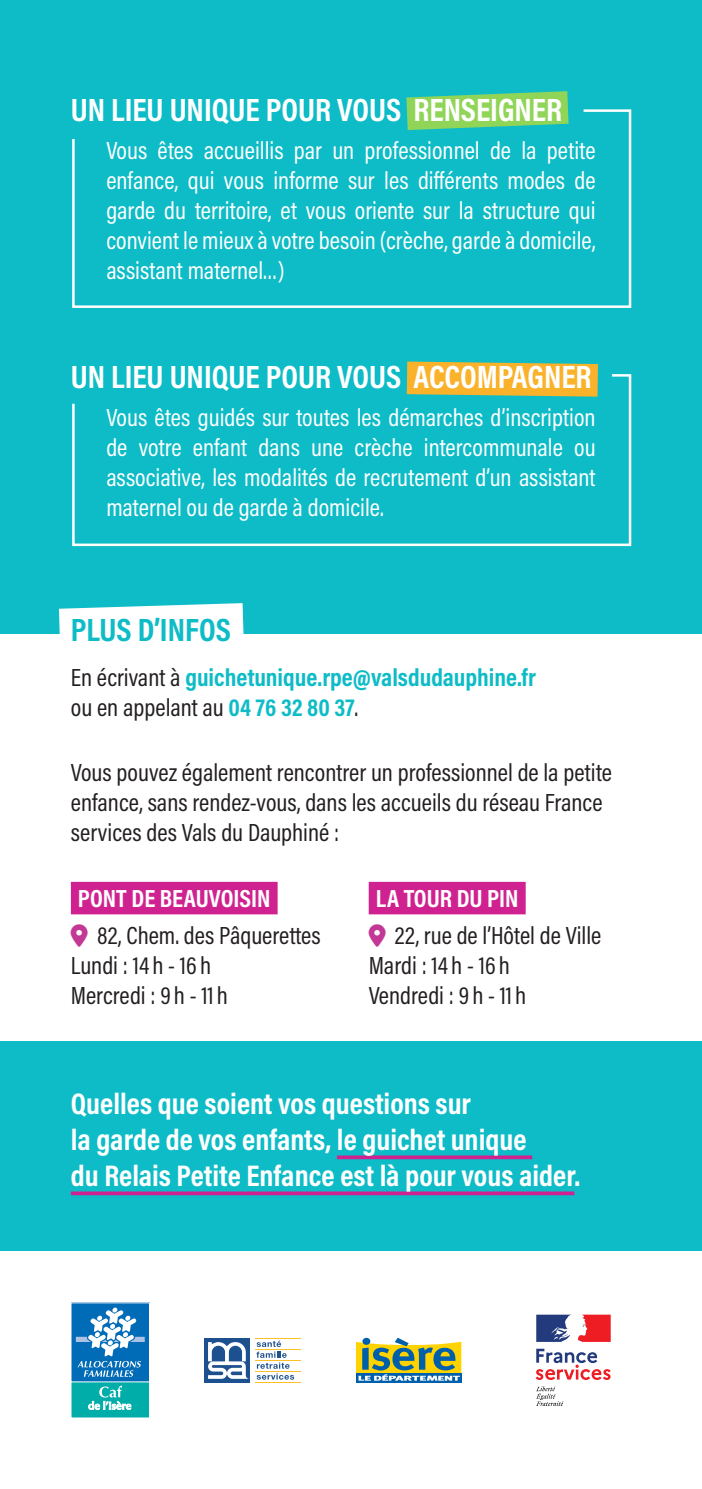
<style>
.page{position:relative;width:702px;height:1489px;background:#fff}
.page>*{position:absolute;margin:0;border:0;box-sizing:border-box;transform-origin:0 0}
.t1{font:700 32.5px "Acumin Pro Cond";color:#fff}
.t2{font:700 32.5px "Acumin Pro Cond";color:#0dbcc6}
.t3{font:700 30px/36px "Acumin Pro Cond";color:#fff}
.t4{font:25px/30px "Acumin Pro Cond";color:#fff;text-align:justify}
.t5{font:25px/30px "Acumin Pro Cond";color:#231f20}
.t6{font:700 25px/30px "Acumin Pro Cond";color:#0dbcc6}
.t7{font:700 25px "Acumin Pro Cond";color:#fff}
.s1{font-weight:400;color:#231f20}
</style>
<div class="page">
<div style="left:0;top:0;width:702px;height:1250px;background:#0dbcc6"></div>
<div style="left:0;top:634px;width:702px;height:407px;background:#fff"></div>
<svg style="left:356px;top:1380px;width:105px;height:2px"></svg>
<svg style="left:356px;top:1337px;width:105px;height:43px"></svg>
<div style="left:71px;top:1343px;width:78px;height:74px;background:#00ada8"></div>
<div style="left:71px;top:1302px;width:78px;height:79px;background:#006bb6"></div>
<svg style="left:76px;top:1307px;width:69px;height:69px"></svg>
<svg style="left:88px;top:1385px;width:43px;height:24px"></svg>
<svg style="left:256px;top:1340px;width:38px;height:39px"></svg>
<hr style="left:255px;top:1338px;width:46px;height:1px;background:#fbbf27">
<hr style="left:255px;top:1349px;width:46px;height:1px;background:#fbbf27">
<hr style="left:255px;top:1359px;width:46px;height:1px;background:#fbbf27">
<hr style="left:255px;top:1370px;width:46px;height:1px;background:#fbbf27">
<hr style="left:255px;top:1381px;width:46px;height:1px;background:#fbbf27">
<div style="left:204px;top:1338px;width:45px;height:44px;background:#1d508e"></div>
<svg style="left:208px;top:1342px;width:39px;height:36px"></svg>
<svg style="left:535px;top:1348px;width:75px;height:31px"></svg>
<svg style="left:536px;top:1314px;width:35px;height:27px"></svg>
<svg style="left:578px;top:1314px;width:32px;height:27px"></svg>
<svg style="left:536px;top:1386px;width:27px;height:19px"></svg>
<svg style="left:72px;top:109px;width:560px;height:199px"></svg>
<svg style="left:72px;top:374px;width:560px;height:173px"></svg>
<svg style="left:406px;top:91px;width:162px;height:39px;background:#79d06a"></svg>
<svg style="left:407px;top:361px;width:191px;height:35px;background:#e7b234"></svg>
<svg style="left:59px;top:603px;width:185px;height:31px;background:#e6f8f9"></svg>
<div style="left:71px;top:881px;width:206px;height:33px;background:#cf2290"></div>
<div style="left:369px;top:881px;width:156px;height:33px;background:#cf2290"></div>
<svg style="left:337px;top:1155px;width:195px;height:4px"></svg>
<svg style="left:71px;top:1191px;width:503px;height:4px;background:#b73496"></svg>
<p class="t1" style="left:71px;top:89px;width:492px">UN LIEU UNIQUE POUR VOUS RENSEIGNER</p>
<p class="t4" style="left:106px;top:134px;width:490px">Vous êtes accueillis par un professionnel de la petite enfance, qui vous informe sur les différents modes de garde du territoire, et vous oriente sur la structure qui convient le mieux à votre besoin (crèche, garde à domicile, assistant maternel…)</p>
<p class="t1" style="left:71px;top:356px;width:522px">UN LIEU UNIQUE POUR VOUS ACCOMPAGNER</p>
<p class="t4" style="left:106px;top:401px;width:491px">Vous êtes guidés sur toutes les démarches d’inscription de votre enfant dans une crèche intercommunale ou associative, les modalités de recrutement d’un assistant maternel ou de garde à domicile.</p>
<p class="t2" style="left:71px;top:608px;width:161px">PLUS D’INFOS</p>
<p class="t6" style="left:71px;top:661px;width:466px"><span class="s1">En écrivant à</span> guichetunique.rpe@valsdudauphine.fr <span class="s1">ou en appelant au</span> 04 76 32 80 37<span class="s1">.</span></p>
<p class="t5" style="left:71px;top:757px;width:542px">Vous pouvez également rencontrer un professionnel de la petite enfance, sans rendez-vous, dans les accueils du réseau France services des Vals du Dauphiné :</p>
<p class="t7" style="left:78px;top:881px;width:194px">PONT DE BEAUVOISIN</p>
<p class="t5" style="left:97px;top:919px;width:225px">82, Chem. des Pâquerettes</p>
<p class="t5" style="left:71px;top:949px;width:159px">Lundi : 14 h - 16 h<br>Mercredi : 9 h - 11 h</p>
<p class="t7" style="left:376px;top:881px;width:144px">LA TOUR DU PIN</p>
<p class="t5" style="left:395px;top:919px;width:208px">22, rue de l’Hôtel de Ville</p>
<p class="t5" style="left:369px;top:949px;width:142px">Mardi : 14 h - 16 h</p>
<p class="t5" style="left:369px;top:979px;width:159px">Vendredi : 9 h - 11 h</p>
<p class="t3" style="left:71px;top:1084px;width:510px">Quelles que soient vos questions sur<br>la garde de vos enfants, le guichet unique<br>du Relais Petite Enfance est là pour vous aider.</p>
</div>
